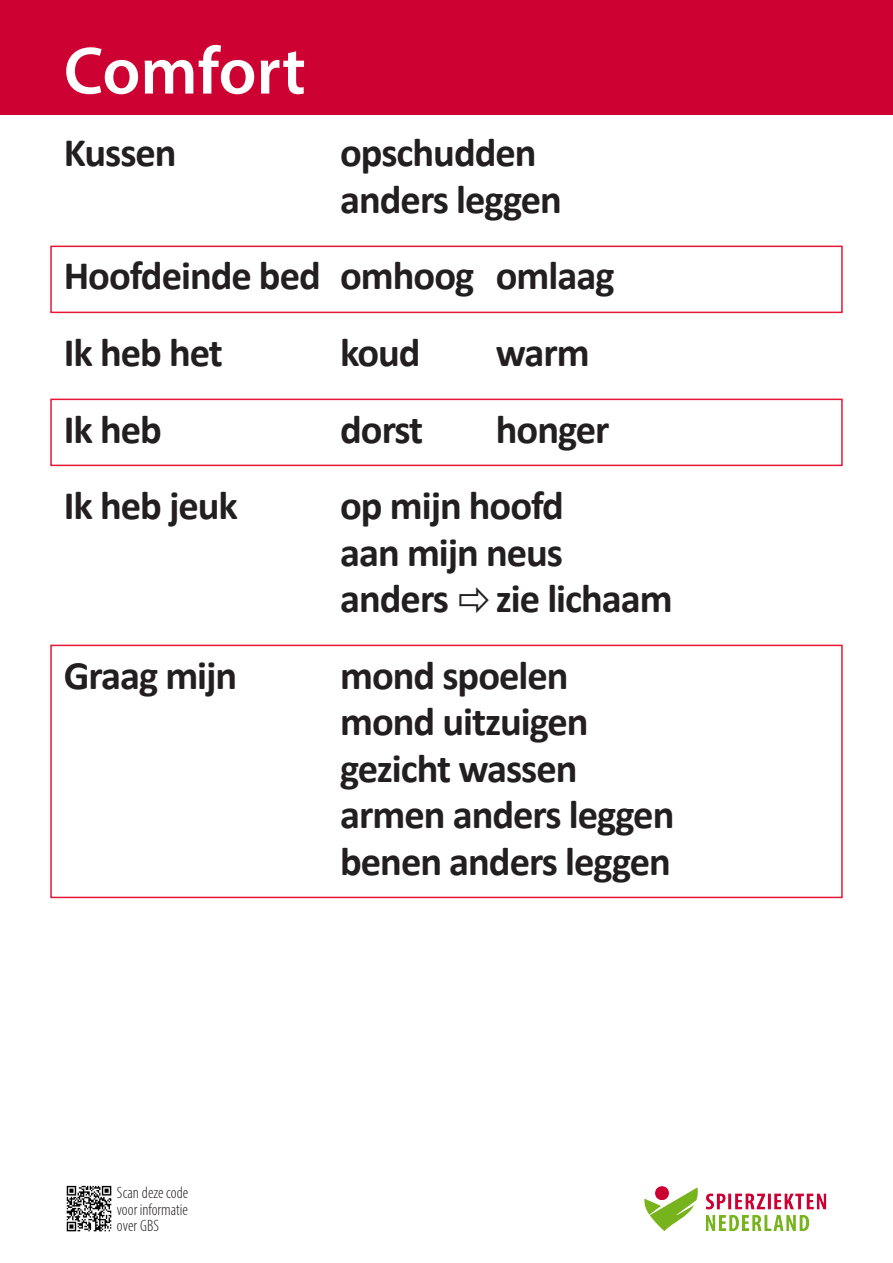
<style>
.page{position:relative;width:893px;height:1263px;background:#fff}
.page>*{position:absolute;margin:0;border:0;box-sizing:border-box;transform-origin:0 0}
.t1{font:600 67.5px "Myriad Pro";color:#fff}
.t2{font:700 40.5px/46.5px "Calibri";letter-spacing:-.025em;color:#231f20}
.t3{font:300 condensed 16.5px/16.5px "Myriad Pro";color:#231f20;text-align:justify}
</style>
<div class="page">
<div style="left:50px;top:246px;width:793px;height:67px;border:2px solid #e51836"></div>
<div style="left:50px;top:399px;width:793px;height:67px;border:2px solid #e51836"></div>
<div style="left:50px;top:645px;width:793px;height:253px;border:2px solid #e51836"></div>
<img style="left:644px;top:1186px;width:183px;height:46px">
<div style="left:0;top:0;width:893px;height:115px;background:#cd0132"></div>
<img style="left:66px;top:1185px;width:46px;height:47px">
<h1 class="t1" style="left:64px;top:28px;width:244px">Comfort</h1>
<p class="t2" style="left:64px;top:128px;width:114px">Kussen</p>
<p class="t2" style="left:340px;top:128px;width:223px">opschudden anders leggen</p>
<p class="t2" style="left:64px;top:236px;width:552px;line-height:76.5px">Hoofdeinde bed omhoog omlaag<br>Ik heb het</p>
<p class="t2" style="left:340px;top:328px;width:82px">koud</p>
<p class="t2" style="left:496px;top:328px;width:96px">warm</p>
<p class="t2" style="left:64px;top:404px;width:100px">Ik heb</p>
<p class="t2" style="left:340px;top:404px;width:85px">dorst</p>
<p class="t2" style="left:496px;top:404px;width:115px">honger</p>
<p class="t2" style="left:64px;top:481px;width:176px">Ik heb jeuk</p>
<p class="t2" style="left:340px;top:481px;width:334px">op mijn hoofd<br>aan mijn neus anders zie lichaam</p>
<p class="t2" style="left:64px;top:650px;width:175px">Graag mijn</p>
<p class="t2" style="left:340px;top:650px;width:336px">mond spoelen<br>mond uitzuigen gezicht wassen armen anders leggen benen anders leggen</p>
<p class="t3" style="left:117px;top:1184px;width:73px">Scan deze code voor informatie over GBS</p>
</div>
